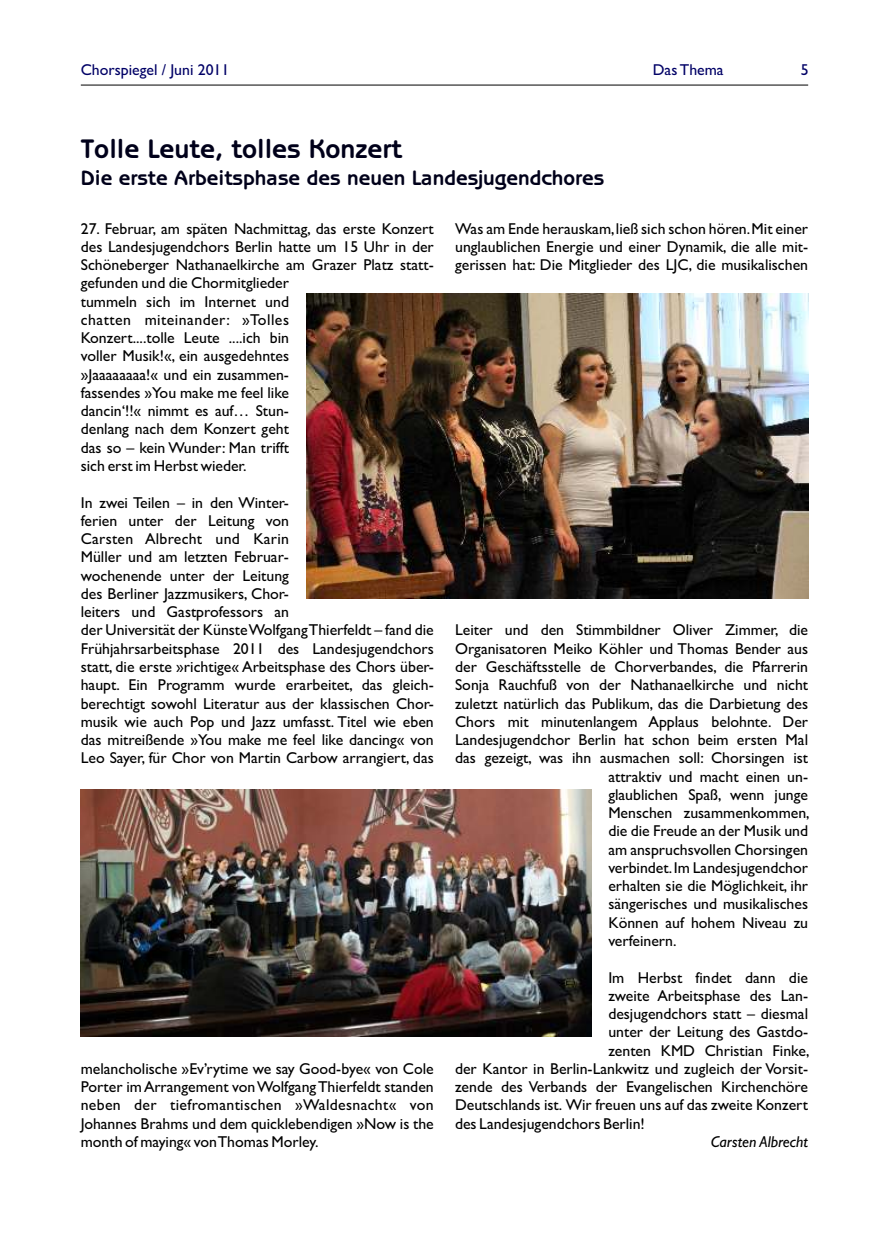
<style>
.page{position:relative;width:872px;height:1242px;background:#fff}
.page>*{position:absolute;margin:0;border:0;box-sizing:border-box;transform-origin:0 0}
.t1{font:700 27px "Benguiat Gothic";color:#00001a}
.t2{font:700 21px "Benguiat Gothic";color:#00001a}
.t3{font:15.75px/18.3px "Gill Sans";color:#000;text-align:justify}
.t4{font:15.75px "Gill Sans";letter-spacing:.02em;color:#000}
.t5{font:15.75px "Gill Sans";color:#006}
.t6{font:italic 15.75px "Gill Sans";color:#000}
</style>
<div class="page">
<hr style="left:81px;top:85px;width:727px;height:1px;background:#000">
<img style="left:306px;top:293px;width:502px;height:306px">
<img style="left:81px;top:789px;width:510px;height:247px">
<p class="t5" style="left:81px;top:64px;width:150px">Chorspiegel / Juni 2011</p>
<p class="t5" style="left:653px;top:64px;width:72px">Das Thema</p>
<p class="t5" style="left:800px;top:64px;width:9px">5</p>
<h1 class="t1" style="left:81px;top:133px;width:323px">Tolle Leute, tolles Konzert</h1>
<h2 class="t2" style="left:81px;top:166px;width:525px">Die erste Arbeitsphase des neuen Landesjugendchores</h2>
<p class="t3" style="left:81px;top:221px;width:354px">27. Februar, am späten Nachmittag, das erste Konzert</p>
<p class="t3" style="left:455px;top:221px;width:354px">Was am Ende herauskam,ließ sich schon hören.Mit einer</p>
<p class="t3" style="left:81px;top:239px;width:354px">des Landesjugendchors Berlin hatte um 15 Uhr in der</p>
<p class="t3" style="left:455px;top:239px;width:354px">unglaublichen Energie und einer Dynamik, die alle mit-</p>
<p class="t3" style="left:81px;top:257px;width:354px">Schöneberger Nathanaelkirche am Grazer Platz statt-</p>
<p class="t3" style="left:455px;top:257px;width:354px">gerissen hat: Die Mitglieder des LJC, die musikalischen</p>
<p class="t3" style="left:81px;top:275px;width:210px">gefunden und die Chormitglieder tummeln sich im Internet und chatten miteinander: »Tolles Konzert....tolle Leute ....ich bin voller Musik!«, ein ausgedehntes »Jaaaaaaaa!« und ein zusammen&shy;fassendes »You make me feel like dancin‘!!« nimmt es auf… Stun&shy;denlang nach dem Konzert geht das so – kein Wunder: Man trifft sich erst im Herbst wieder.</p>
<p class="t3" style="left:81px;top:495px;width:354px;text-align:left">In zwei Teilen – in den Winter-<br>ferien unter der Leitung von<br>Carsten Albrecht und Karin<br>Müller und am letzten Februar-<br>wochenende unter der Leitung<br>des Berliner Jazzmusikers, Chor-<br>leiters und Gastprofessors an<br>der Universität der Künste Wolfgang Thierfeldt – fand die</p>
<p class="t3" style="left:455px;top:622px;width:354px">Leiter und den Stimmbildner Oliver Zimmer, die</p>
<p class="t3" style="left:81px;top:641px;width:354px">Frühjahrsarbeitsphase 2011 des Landesjugendchors</p>
<p class="t3" style="left:455px;top:641px;width:354px">Organisatoren Meiko Köhler und Thomas Bender aus</p>
<p class="t3" style="left:81px;top:659px;width:354px">statt, die erste »richtige« Arbeitsphase des Chors über-</p>
<p class="t3" style="left:455px;top:659px;width:354px">der Geschäftsstelle de Chorverbandes, die Pfarrerin</p>
<p class="t3" style="left:81px;top:677px;width:354px">haupt. Ein Programm wurde erarbeitet, das gleich-</p>
<p class="t3" style="left:455px;top:677px;width:354px">Sonja Rauchfuß von der Nathanaelkirche und nicht</p>
<p class="t3" style="left:81px;top:696px;width:354px">berechtigt sowohl Literatur aus der klassischen Chor-</p>
<p class="t3" style="left:455px;top:695px;width:354px">zuletzt natürlich das Publikum, das die Darbietung des</p>
<p class="t3" style="left:81px;top:714px;width:354px">musik wie auch Pop und Jazz umfasst. Titel wie eben</p>
<p class="t3" style="left:455px;top:714px;width:354px">Chors mit minutenlangem Applaus belohnte. Der</p>
<p class="t3" style="left:81px;top:732px;width:354px">das mitreißende »You make me feel like dancing« von</p>
<p class="t3" style="left:455px;top:732px;width:354px">Landesjugendchor Berlin hat schon beim ersten Mal</p>
<p class="t3" style="left:81px;top:750px;width:354px">Leo Sayer, für Chor von Martin Carbow arrangiert, das</p>
<p class="t3" style="left:608px;top:750px;width:203px;text-indent:-153px">das gezeigt, was ihn ausmachen soll: Chorsingen ist attraktiv und macht einen un&shy;glaublichen Spaß, wenn junge Menschen zusammenkommen, die die Freude an der Musik und am anspruchsvollen Chorsingen verbindet.Im Landesjugendchor erhalten sie die Möglichkeit, ihr sängerisches und musikalisches Können auf hohem Niveau zu verfeinern.</p>
<p class="t3" style="left:608px;top:969px;width:203px">Im Herbst findet dann die zweite Arbeitsphase des Lan&shy;desjugendchors statt – diesmal unter der Leitung des Gastdo&shy;zenten KMD Christian Finke,</p>
<p class="t3" style="left:81px;top:1061px;width:354px">melancholische »Ev’rytime we say Good-bye« von Cole</p>
<p class="t3" style="left:455px;top:1061px;width:354px">der Kantor in Berlin-Lankwitz und zugleich der Vorsit-</p>
<p class="t3" style="left:81px;top:1079px;width:354px">Porter im Arrangement von Wolfgang Thierfeldt standen</p>
<p class="t3" style="left:455px;top:1079px;width:354px">zende des Verbands der Evangelischen Kirchenchöre</p>
<p class="t4" style="left:81px;top:1099px;width:354px">neben der tiefromantischen »Waldesnacht« von</p>
<p class="t3" style="left:455px;top:1097px;width:354px">Deutschlands ist. Wir freuen uns auf das zweite Konzert</p>
<p class="t3" style="left:81px;top:1116px;width:354px">Johannes Brahms und dem quicklebendigen »Now is the</p>
<p class="t3" style="left:455px;top:1116px;width:191px">des Landesjugendchors Berlin!</p>
<p class="t3" style="left:81px;top:1134px;width:239px">month of maying« von Thomas Morley.</p>
<p class="t6" style="left:711px;top:1136px;width:99px">Carsten Albrecht</p>
</div>
